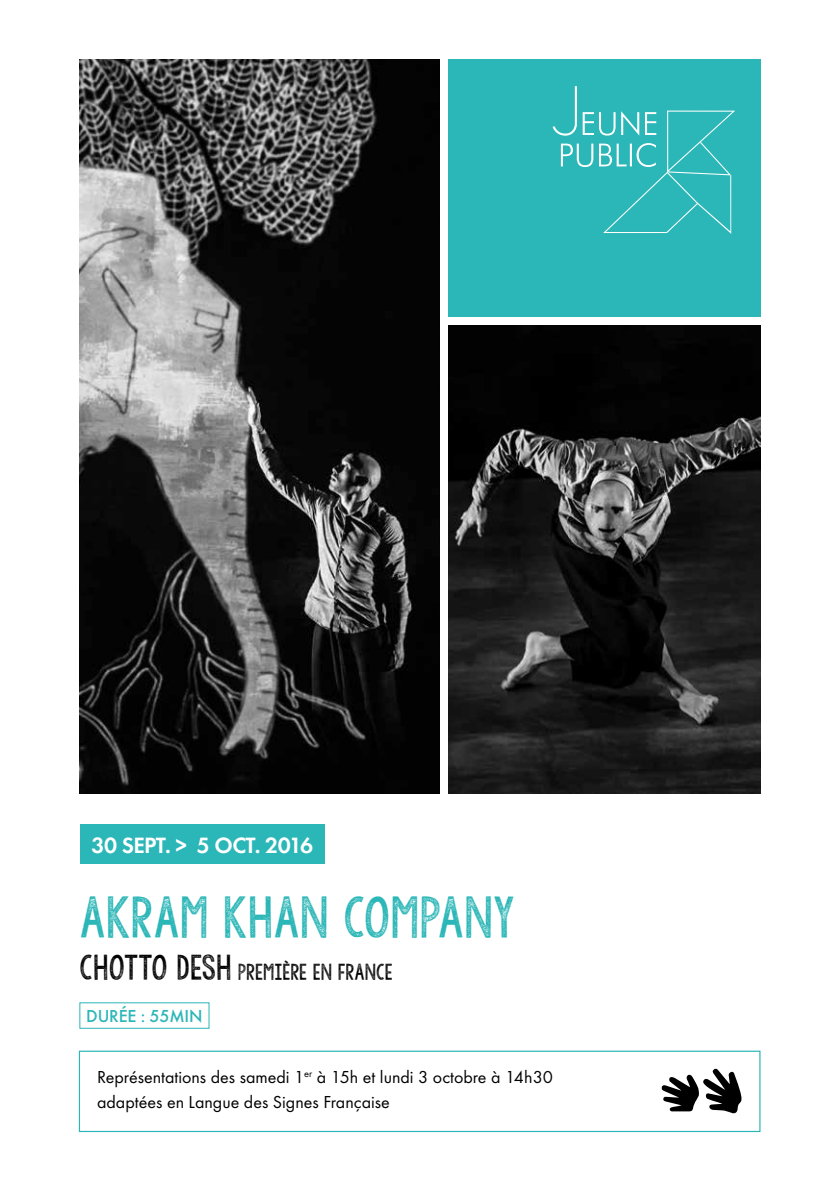
<style>
.page{position:relative;width:840px;height:1191px;background:#fff}
.page>*{position:absolute;margin:0;border:0;box-sizing:border-box;transform-origin:0 0}
.t1{font:46px "KG Allof Me";color:#2bb6b7}
.t2{font:600 23px "Futura T";letter-spacing:-.025em;color:#fff}
.t3{font:18px/25.6px "Futura T";color:#000}
.t4{font:18px "KG Allof Me";color:#000}
.t5{font:500 18px "Futura T";letter-spacing:-.01em;color:#2bb6b7}
.s1{font-size:28px}
</style>
<div class="page">
<div style="left:80px;top:824px;width:244px;height:40px;background:#2bb6b7"></div>
<img style="left:79px;top:60px;width:360px;height:733px">
<div style="left:448px;top:60px;width:312px;height:257px;background:#2bb6b7"></div>
<img style="left:448px;top:325px;width:312px;height:468px">
<svg style="left:552px;top:86px;width:182px;height:148px"></svg>
<div style="left:79px;top:1050px;width:681px;height:82px;border:1px solid #2bb6b7"></div>
<svg style="left:661px;top:1068px;width:80px;height:45px"></svg>
<p class="t2" style="left:91px;top:831px;width:223px">30 SEPT. &gt; 5 OCT. 2016</p>
<h1 class="t1" style="left:79px;top:887px;width:437px">AKRAM KHAN COMPANY</h1>
<p class="t4" style="left:79px;top:960px;width:314px"><span class="s1">CHOTTO DESH</span> PREMIÈRE EN FRANCE</p>
<p class="t5" style="left:86px;top:1006px;width:118px">DURÉE : 55MIN</p>
<p class="t3" style="left:97px;top:1063px;width:457px">Représentations des samedi 1<sup>er</sup> à 15h et lundi 3 octobre à 14h30 adaptées en Langue des Signes Française</p>
</div>
